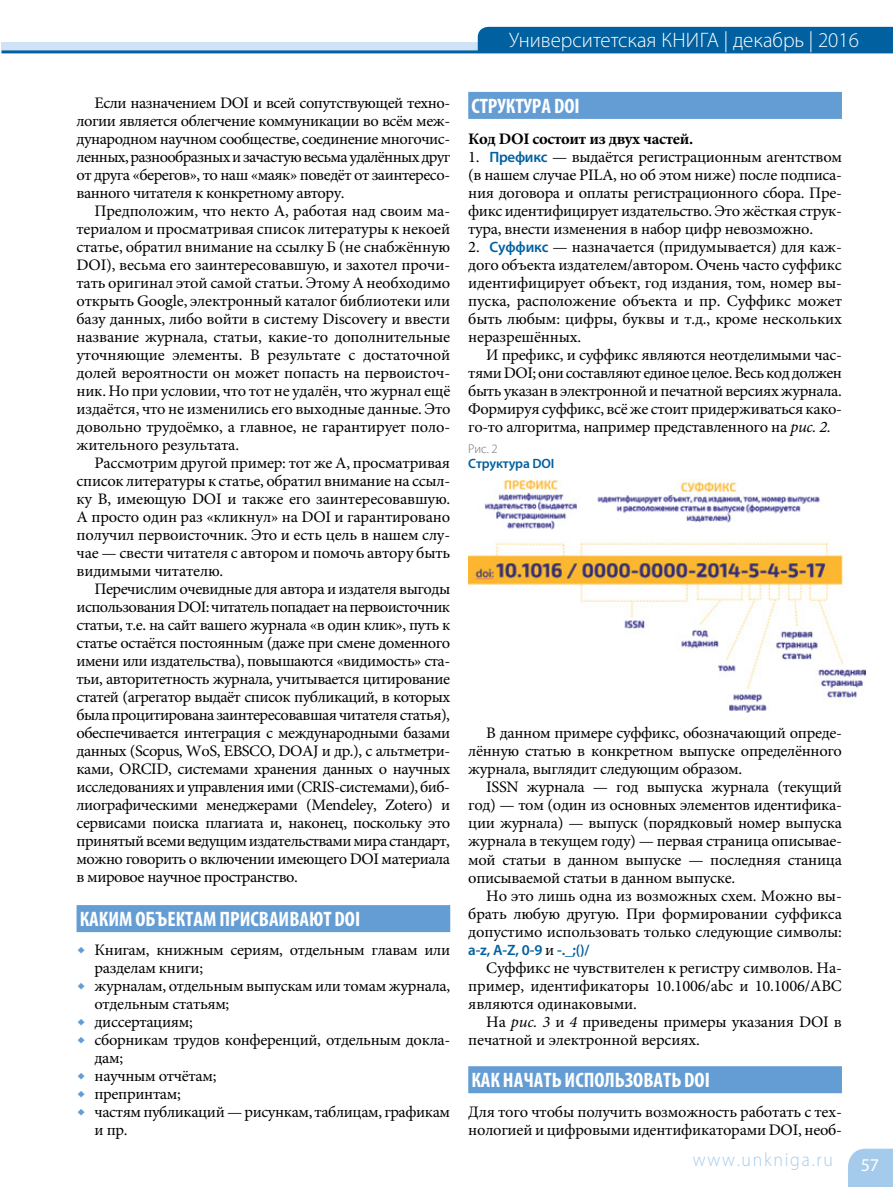
<style>
.page{position:relative;width:893px;height:1187px;background:#fff}
.page>*{position:absolute;margin:0;border:0;box-sizing:border-box;transform-origin:0 0}
.t1{font:700 condensed 21px "Myriad Pro";color:#fff}
.t2{font:300 21px "Myriad Pro";color:#fff}
.t3{font:300 19.2px "Myriad Pro";letter-spacing:.1em;color:#a5cbec;scale:.93 1}
.t4{font:18px "Myriad Pro";color:#fff}
.t5{font:16.05px/18px "Minion Pro";letter-spacing:-.025em;color:#000;text-align:justify}
.t6{font:700 16.05px "Minion Pro";letter-spacing:-.02em;color:#000}
.t7{font:600 15px "Myriad Pro";color:#0060a0}
.t8{font:600 13.5px "Myriad Pro";letter-spacing:-.01em;color:#0060a0}
.t9{font:300 12.75px "Myriad Pro";color:#6d6e71}
.s1{font-family:"Myriad Pro";font-weight:600;font-size:15px;color:#0060a0}
.s2{font-style:italic}
.s3{font-family:"Minion Pro";font-weight:400;font-size:16.05px;color:#000}
</style>
<div class="page">
<div style="left:77px;top:905px;width:373px;height:27px;background:#649dd4"></div>
<div style="left:468px;top:92px;width:374px;height:27px;background:#649dd4"></div>
<div style="left:468px;top:1066px;width:374px;height:27px;background:#649dd4"></div>
<img style="left:468px;top:479px;width:398px;height:234px">
<div style="left:2px;top:42px;width:891px;height:8px;background:#d0e2f5"></div>
<hr style="left:1px;top:50px;width:892px;height:3px;background:#0060a0">
<div style="left:478px;top:27px;width:415px;height:23px;background:#0060a0"></div>
<div style="left:848px;top:1148px;width:45px;height:38px;background:#a5cbec"></div>
<p class="t5" style="left:77px;top:94px;width:375px;text-indent:18px">Если назначением DOI и всей сопутствующей техно&shy;логии является облегчение коммуникации во всём меж&shy;дународном научном сообществе, соединение многочис&shy;ленных, разнообразных и зачастую весьма удалённых друг от друга «берегов», то наш «маяк» поведёт от заинтересо&shy;ванного читателя к конкретному автору.</p>
<p class="t5" style="left:77px;top:202px;width:375px;text-indent:18px">Предположим, что некто А, работая над своим ма&shy;териалом и просматривая список литературы к некоей статье, обратил внимание на ссылку Б (не снабжённую DOI), весьма его заинтересовавшую, и захотел прочи&shy;тать оригинал этой самой статьи. Этому А необходимо открыть Google, электронный каталог библиотеки или базу данных, либо войти в систему Discovery и ввести название журнала, статьи, какие-то дополнительные уточняющие элементы. В результате с достаточной долей вероятности он может попасть на первоисточ&shy;ник. Но при условии, что тот не удалён, что журнал ещё издаётся, что не изменились его выходные данные. Это довольно трудоёмко, а главное, не гарантирует поло&shy;жительного результата.</p>
<p class="t5" style="left:77px;top:454px;width:375px;text-indent:18px">Рассмотрим другой пример: тот же А, просматривая список литературы к статье, обратил внимание на ссыл&shy;ку В, имеющую DOI и также его заинтересовавшую.<br>А просто один раз «кликнул» на DOI и гарантировано получил первоисточник. Это и есть цель в нашем слу&shy;чае — свести читателя с автором и помочь автору быть видимыми читателю.</p>
<p class="t5" style="left:77px;top:580px;width:375px;text-align:left;text-indent:18px">Перечислим очевидные для автора и издателя выгоды использования DOI: читатель попадает на первоисточник статьи, т.е. на сайт вашего журнала «в один клик», путь к статье остаётся постоянным (даже при смене доменного имени или издательства), повышаются «видимость» ста&shy;тьи, авторитетность журнала, учитывается цитирование статей (агрегатор выдаёт список публикаций, в которых была процитирована заинтересовавшая читателя статья), обеспечивается интеграция с международными базами данных (Scopus, WoS, EBSCO, DOAJ и др.), с альтметри&shy;ками, ORCID, системами хранения данных о научных исследованиях и управления ими (CRIS-системами), биб&shy;лиографическими менеджерами (Mendeley, Zotero) и сервисами поиска плагиата и, наконец, поскольку это принятый всеми ведущим издательствами мира стандарт, можно говорить о включении имеющего DOI материала в мировое научное пространство.</p>
<h1 class="t1" style="left:80px;top:905px;width:282px">Каким объектам присваивают DOI</h1>
<p class="t5" style="left:95px;top:940px;width:357px;text-align:left">Книгам, книжным сериям, отдельным главам или разделам книги;<br>журналам, отдельным выпускам или томам журнала, отдельным статьям;<br>диссертациям;<br>сборникам трудов конференций, отдельным докла&shy;дам;<br>научным отчётам;<br>препринтам;<br>частям публикаций — рисункам, таблицам, графикам и пр.</p>
<h1 class="t2" style="left:509px;top:28px;width:351px">Университетская книга | декабрь | 2016</h1>
<h1 class="t1" style="left:471px;top:92px;width:110px">Структура DOI</h1>
<p class="t6" style="left:468px;top:128px;width:227px">Код DOI состоит из двух частей.</p>
<p class="t5" style="left:468px;top:148px;width:375px">1. <span class="s1">Префикс</span> — выдаётся регистрационным агентством (в нашем случае PILA, но об этом ниже) после подписа&shy;ния договора и оплаты регистрационного сбора. Пре&shy;фикс идентифицирует издательство. Это жёсткая струк&shy;тура, внести изменения в набор цифр невозможно.</p>
<p class="t5" style="left:468px;top:238px;width:375px">2. <span class="s1">Суффикс</span> — назначается (придумывается) для каж&shy;дого объекта издателем/автором. Очень часто суффикс идентифицирует объект, год издания, том, номер вы&shy;пуска, расположение объекта и пр. Суффикс может быть любым: цифры, буквы и т.д., кроме нескольких неразрешённых.</p>
<p class="t5" style="left:468px;top:346px;width:375px;text-align:left;text-indent:18px">И префикс, и суффикс являются неотделимыми час&shy;тями DOI; они составляют единое целое. Весь код должен быть указан в электронной и печатной версиях журнала.<br>Формируя суффикс, всё же стоит придерживаться како&shy;го-то алгоритма, например представленного на <span class="s2">рис. 2.</span></p>
<p class="t9" style="left:468px;top:441px;width:31px">Рис. 2</p>
<p class="t8" style="left:468px;top:454px;width:88px">Структура DOI</p>
<p class="t5" style="left:468px;top:724px;width:375px;text-indent:18px">В данном примере суффикс, обозначающий опреде&shy;лённую статью в конкретном выпуске определённого журнала, выглядит следующим образом.</p>
<p class="t5" style="left:468px;top:778px;width:375px;text-indent:18px">ISSN журнала — год выпуска журнала (текущий год) — том (один из основных элементов идентифика&shy;ции журнала) — выпуск (порядковый номер выпуска журнала в текущем году) — первая страница описывае&shy;мой статьи в данном выпуске — последняя станица описываемой статьи в данном выпуске.</p>
<p class="t5" style="left:468px;top:886px;width:375px;text-indent:18px">Но это лишь одна из возможных схем. Можно вы&shy;брать любую другую. При формировании суффикса допустимо использовать только следующие символы:</p>
<p class="t7" style="left:468px;top:939px;width:123px">a-z, A-Z, 0-9 <span class="s3">и</span> -._;()/</p>
<p class="t5" style="left:468px;top:958px;width:375px;text-indent:18px">Суффикс не чувствителен к регистру символов. На&shy;пример, идентификаторы 10.1006/abc и 10.1006/ABC являются одинаковыми.</p>
<p class="t5" style="left:468px;top:1012px;width:375px;text-indent:18px">На <span class="s2">рис. 3</span> и <span class="s2">4</span> приведены примеры указания DOI в печатной и электронной версиях.</p>
<h1 class="t1" style="left:471px;top:1066px;width:240px">Как начать использовать DOI</h1>
<p class="t5" style="left:468px;top:1102px;width:375px">Для того чтобы получить возможность работать с тех&shy;нологией и цифровыми идентификаторами DOI, необ-</p>
<p class="t3" style="left:693px;top:1148px;width:152px">www.unkniga.ru</p>
<p class="t4" style="left:861px;top:1153px;width:20px">57</p>
</div>
